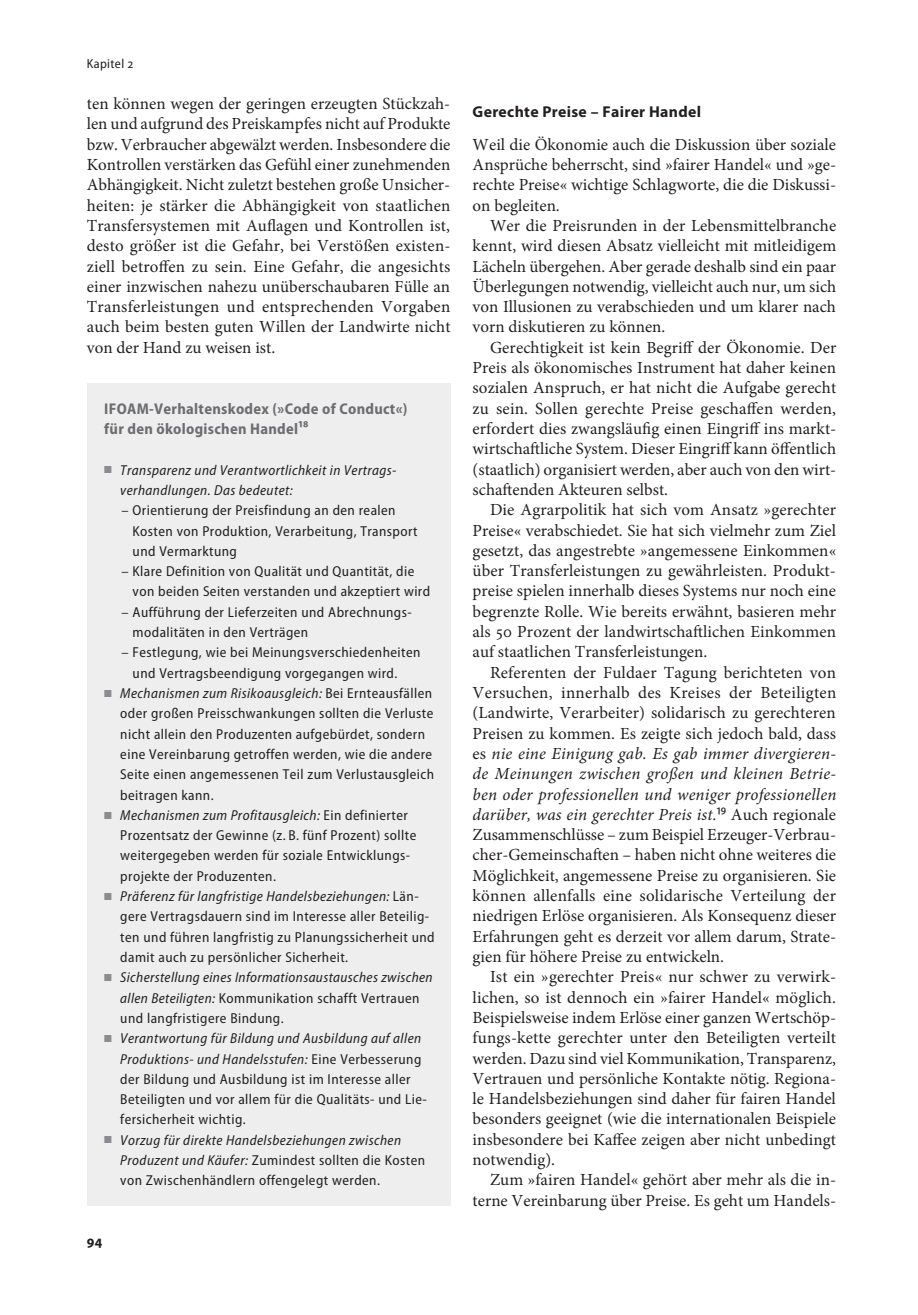
<style>
.page{position:relative;width:918px;height:1315px;background:#fff}
.page>*{position:absolute;margin:0;border:0;box-sizing:border-box;transform-origin:0 0}
.t1{font:16.97px/20.3px "Minion Pro";color:#231f20;text-align:justify}
.t2{font:700 15.75px "Myriad Pro";letter-spacing:.02em;color:#231f20}
.t3{font:700 semi-condensed 15.58px/20.3px "Myriad Pro";letter-spacing:.02em;color:#6c6d70}
.t4{font:700 semi-condensed 14.88px "Myriad Pro";color:#231f20}
.t5{font:semi-condensed 14.35px/20.3px "Myriad Pro";letter-spacing:.03em;color:#231f20}
.t6{font:italic semi-condensed 14.35px/20.3px "Myriad Pro";letter-spacing:.03em;color:#231f20}
.t7{font:semi-condensed 13.12px "Myriad Pro";letter-spacing:.03em;color:#231f20}
.s1{font-style:italic}
.s2{font-family:"Myriad Pro";font-stretch:semi-condensed;font-size:17.5px}
.s3{color:#8a8c8f}
.s4{font-style:normal}
</style>
<div class="page">
<div style="left:87px;top:383px;width:363px;height:822px;background:#eeeeef"></div>
<p class="t7" style="left:87px;top:57px;width:48px">Kapitel 2</p>
<p class="t1" style="left:87px;top:94px;width:365px">ten können wegen der geringen erzeugten Stückzah&shy;len und aufgrund des Preiskampfes nicht auf Produkte bzw. Verbraucher abgewälzt werden. Insbesondere die Kontrollen verstärken das Gefühl einer zunehmenden Abhängigkeit. Nicht zuletzt bestehen große Unsicher&shy;heiten: je stärker die Abhängigkeit von staatlichen Transfersystemen mit Auflagen und Kontrollen ist, desto größer ist die Gefahr, bei Verstößen existen&shy;ziell betroffen zu sein. Eine Gefahr, die angesichts einer inzwischen nahezu unüberschaubaren Fülle an Transferleistungen und entsprechenden Vorgaben auch beim besten guten Willen der Landwirte nicht von der Hand zu weisen ist.</p>
<p class="t2" style="left:472px;top:103px;width:230px">Gerechte Preise – Fairer Handel</p>
<p class="t1" style="left:472px;top:134px;width:365px">Weil die Ökonomie auch die Diskussion über soziale Ansprüche beherrscht, sind »fairer Handel« und »ge&shy;rechte Preise« wichtige Schlagworte, die die Diskussi&shy;on begleiten.</p>
<p class="t1" style="left:472px;top:215px;width:365px;text-indent:17px">Wer die Preisrunden in der Lebensmittelbranche kennt, wird diesen Absatz vielleicht mit mitleidigem Lächeln übergehen. Aber gerade deshalb sind ein paar Überlegungen notwendig, vielleicht auch nur, um sich von Illusionen zu verabschieden und um klarer nach vorn diskutieren zu können.</p>
<p class="t1" style="left:472px;top:337px;width:365px;text-indent:17px">Gerechtigkeit ist kein Begriff der Ökonomie. Der Preis als ökonomisches Instrument hat daher keinen sozialen Anspruch, er hat nicht die Aufgabe gerecht zu sein. Sollen gerechte Preise geschaffen werden, erfordert dies zwangsläufig einen Eingriff ins markt&shy;wirtschaftliche System. Dieser Eingriff kann öffentlich (staatlich) organisiert werden, aber auch von den wirt&shy;schaftenden Akteuren selbst.</p>
<p class="t1" style="left:472px;top:500px;width:365px;text-align:left;text-indent:17px">Die Agrarpolitik hat sich vom Ansatz »gerechter Preise« verabschiedet. Sie hat sich vielmehr zum Ziel gesetzt, das angestrebte »angemessene Einkommen« über Transferleistungen zu gewährleisten. Produkt&shy;preise spielen innerhalb dieses Systems nur noch eine begrenzte Rolle. Wie bereits erwähnt, basieren mehr als 50 Prozent der landwirtschaftlichen Einkommen auf staatlichen Transferleistungen.</p>
<p class="t1" style="left:472px;top:662px;width:365px;text-indent:17px">Referenten der Fuldaer Tagung berichteten von Versuchen, innerhalb des Kreises der Beteiligten (Landwirte, Verarbeiter) solidarisch zu gerechteren Preisen zu kommen. Es zeigte sich jedoch bald, dass es <span class="s1">nie eine Einigung gab. Es gab immer divergieren&shy;de Meinungen zwischen großen und kleinen Betrie&shy;ben oder professionellen und weniger professionellen darüber, was ein gerechter Preis ist.</span><span class="s2">19</span> Auch regionale Zusammenschlüsse – zum Beispiel Erzeuger-Verbrau&shy;cher-Gemeinschaften – haben nicht ohne weiteres die Möglichkeit, angemessene Preise zu organisieren. Sie können allenfalls eine solidarische Verteilung der niedrigen Erlöse organisieren. Als Konsequenz dieser Erfahrungen geht es derzeit vor allem darum, Strate&shy;gien für höhere Preise zu entwickeln.</p>
<p class="t1" style="left:472px;top:966px;width:365px;text-indent:17px">Ist ein »gerechter Preis« nur schwer zu verwirk&shy;lichen, so ist dennoch ein »fairer Handel« möglich.<br>Beispielsweise indem Erlöse einer ganzen Wertschöp&shy;fungs-kette gerechter unter den Beteiligten verteilt werden. Dazu sind viel Kommunikation, Transparenz, Vertrauen und persönliche Kontakte nötig. Regiona&shy;le Handelsbeziehungen sind daher für fairen Handel besonders geeignet (wie die internationalen Beispiele insbesondere bei Kaffee zeigen aber nicht unbedingt notwendig).</p>
<p class="t1" style="left:472px;top:1169px;width:365px;text-align:right">Zum »fairen Handel« gehört aber mehr als die in&shy;terne Vereinbarung über Preise. Es geht um Handels-</p>
<p class="t3" style="left:104px;top:398px;width:305px">IFOAM-Verhaltenskodex (»Code of Conduct«) für den ökologischen Handel18</p>
<p class="t6" style="left:120px;top:460px;width:277px;text-indent:-16px"><span class="s3">■</span> Transparenz und Verantwortlichkeit in Vertrags&shy;verhandlungen. Das bedeutet:</p>
<p class="t5" style="left:133px;top:500px;width:286px;text-indent:-11px">– Orientierung der Preisfindung an den realen<br>Kosten von Produktion, Verarbeitung, Transport und Vermarktung</p>
<p class="t5" style="left:133px;top:561px;width:299px;text-indent:-11px">– Klare Definition von Qualität und Quantität, die von beiden Seiten verstanden und akzeptiert wird</p>
<p class="t5" style="left:133px;top:602px;width:280px;text-indent:-11px">– Aufführung der Lieferzeiten und Abrechnungs&shy;modalitäten in den Verträgen</p>
<p class="t5" style="left:133px;top:643px;width:289px;text-indent:-11px">– Festlegung, wie bei Meinungsverschiedenheiten und Vertragsbeendigung vorgegangen wird.</p>
<p class="t5" style="left:120px;top:683px;width:315px;text-indent:-16px"><span class="s3">■</span> <span class="s1">Mechanismen zum Risikoausgleich:</span> Bei Ernteausfällen oder großen Preisschwankungen sollten die Verluste nicht allein den Produzenten aufgebürdet, sondern eine Vereinbarung getroffen werden, wie die andere Seite einen angemessenen Teil zum Verlustausgleich beitragen kann.</p>
<p class="t5" style="left:120px;top:805px;width:297px;text-indent:-16px"><span class="s3">■</span> <span class="s1">Mechanismen zum Profitausgleich:</span> Ein definierter Prozentsatz der Gewinne (z. B. fünf Prozent) sollte weitergegeben werden für soziale Entwicklungs&shy;projekte der Produzenten.</p>
<p class="t5" style="left:120px;top:886px;width:316px;text-indent:-16px"><span class="s3">■</span> <span class="s1">Präferenz für langfristige Handelsbeziehungen:</span> Län&shy;gere Vertragsdauern sind im Interesse aller Beteilig&shy;ten und führen langfristig zu Planungssicherheit und damit auch zu persönlicher Sicherheit.</p>
<p class="t6" style="left:120px;top:967px;width:314px;text-indent:-16px"><span class="s3">■</span> Sicherstellung eines Informationsaustausches zwischen allen Beteiligten: <span class="s4">Kommunikation schafft Vertrauen und langfristigere Bindung.</span></p>
<p class="t5" style="left:120px;top:1028px;width:308px;text-indent:-16px"><span class="s3">■</span> <span class="s1">Verantwortung für Bildung und Ausbildung auf allen Produktions- und Handelsstufen:</span> Eine Verbesserung der Bildung und Ausbildung ist im Interesse aller Beteiligten und vor allem für die Qualitäts- und Lie&shy;fersicherheit wichtig.</p>
<p class="t5" style="left:120px;top:1130px;width:306px;text-indent:-16px"><span class="s3">■</span> <span class="s1">Vorzug für direkte Handelsbeziehungen zwischen<br>Produzent und Käufer:</span> Zumindest sollten die Kosten von Zwischenhändlern offengelegt werden.</p>
<p class="t4" style="left:87px;top:1233px;width:17px">94</p>
</div>
